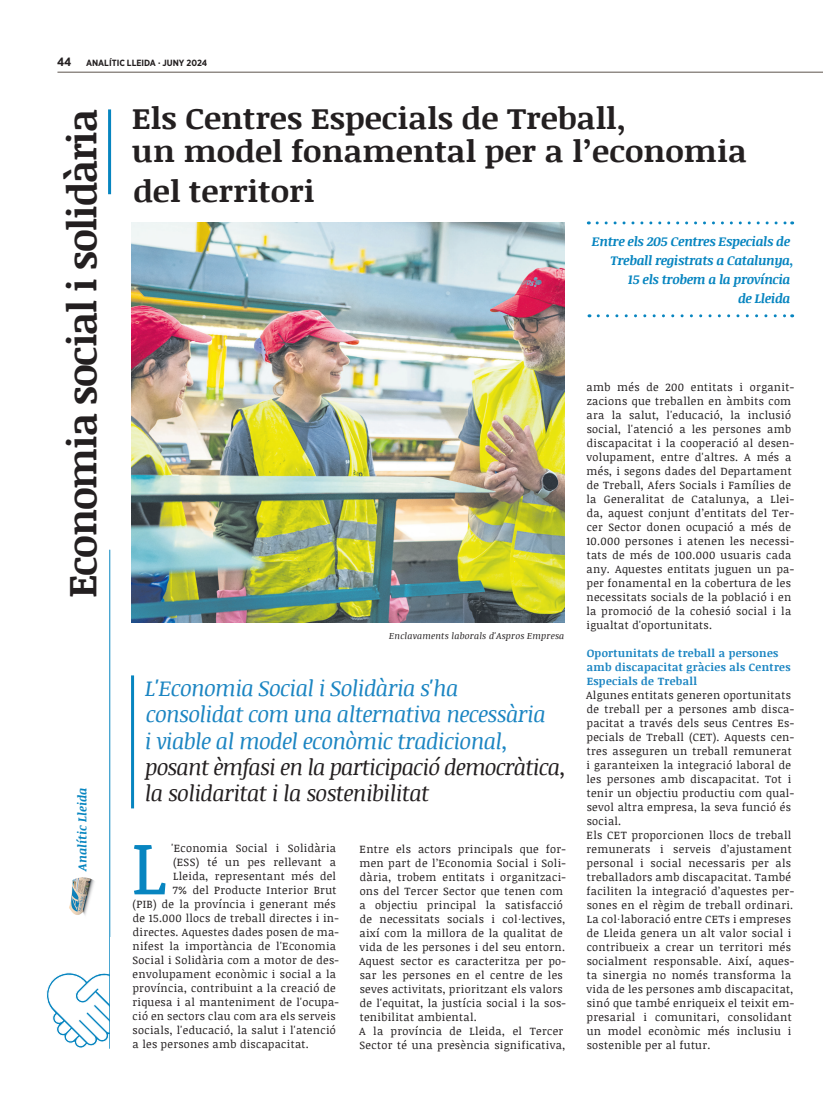
<style>
.page{position:relative;width:823px;height:1106px;background:#fff}
.page>*{position:absolute;margin:0;border:0;box-sizing:border-box;transform-origin:0 0}
.ANUNCIS_BREUS{font:74.6px "Noticia Text";color:#0785c0}
.ANUNCIS_BREUS-2{font:700 40px "Noticia Text";letter-spacing:-.03em;color:#231f20}
.ANUNCIS_BREUS-3{font:700 30px "Noticia Text";color:#231f20;scale:1.08 1}
.ANUNCIS_BREUS-4{font:italic 22px "Noticia Text";letter-spacing:-.03em;color:#1b85c2}
.ANUNCIS_BREUS-5{font:italic 22px "Noticia Text";letter-spacing:-.04em;color:#231f20}
.ANUNCIS_BREUS-6{font:italic 700 13px "Noticia Text";letter-spacing:-.03em;color:#0785c0}
.ANUNCIS_BREUS-7{font:italic 700 12px "Noticia Text";color:#0785c0}
.t1{font:700 12px "Gotham Narrow";color:#231f20}
.ANUNCIS_BREUS-8{font:11px/14px "Noticia Text";letter-spacing:.03em;color:#231f20}
.ANUNCIS_BREUS-9{font:700 11px "Noticia Text";letter-spacing:.03em;color:#1b85c2}
.ANUNCIS_BREUS-10{font:italic 9px "Noticia Text";letter-spacing:.02em;color:#231f20}
.t2{font:700 9px "Gotham Narrow";color:#231f20}
</style>
<div class="page">
<hr style="left:57px;top:72px;width:765px;height:1px;background:#5c534c">
<svg style="left:46px;top:972px;width:64px;height:77px"></svg>
<img style="left:61px;top:877px;width:44px;height:44px;border-radius:22px">
<hr style="left:108px;top:109px;width:3px;height:85px;background:#0785c0">
<hr style="left:109px;top:549px;width:1px;height:499px;background:#0785c0">
<img style="left:132px;top:223px;width:432px;height:399px">
<hr style="left:131px;top:675px;width:3px;height:133px;background:#0785c0">
<svg style="left:598px;top:314px;width:194px;height:3px"></svg>
<svg style="left:596px;top:221px;width:196px;height:3px"></svg>
<p class="t1" style="left:57px;top:54px;width:16px">44</p>
<p class="t2" style="left:86px;top:57px;width:123px">ANALÍTIC LLEIDA · JUNY 2024</p>
<p class="ANUNCIS_BREUS-2" style="left:53px;top:598px;width:491px;rotate:-90deg">Economia social i solidària</p>
<p class="ANUNCIS_BREUS-3" style="left:132px;top:96px;width:459px">Els Centres Especials de Treball,</p>
<p class="ANUNCIS_BREUS-3" style="left:132px;top:130px;width:570px">un model fonamental per a l’economia</p>
<p class="ANUNCIS_BREUS-3" style="left:133px;top:170px;width:169px">del territori</p>
<p class="ANUNCIS_BREUS-6" style="left:591px;top:232px;width:200px">Entre els 205 Centres Especials de</p>
<p class="ANUNCIS_BREUS-6" style="left:610px;top:251px;width:184px">Treball registrats a Catalunya,</p>
<p class="ANUNCIS_BREUS-6" style="left:627px;top:270px;width:164px">15 els trobem a la província</p>
<p class="ANUNCIS_BREUS-6" style="left:737px;top:289px;width:54px">de Lleida</p>
<p class="ANUNCIS_BREUS-8" style="left:586px;top:380px;width:209px">amb més de 200 entitats i organit&shy;zacions que treballen en àmbits com ara la salut, l'educació, la inclusió social, l'atenció a les persones amb discapacitat i la cooperació al desen&shy;volupament, entre d'altres. A més a més, i segons dades del Departament de Treball, Afers Socials i Famílies de la Generalitat de Catalunya, a Llei&shy;da, aquest conjunt d’entitats del Ter&shy;cer Sector donen ocupació a més de 10.000 persones i atenen les necessi&shy;tats de més de 100.000 usuaris cada any. Aquestes entitats juguen un pa&shy;per fonamental en la cobertura de les necessitats socials de la població i en la promoció de la cohesió social i la igualtat d'oportunitats.</p>
<p class="ANUNCIS_BREUS-9" style="left:586px;top:645px;width:193px">Oportunitats de treball a persones</p>
<p class="ANUNCIS_BREUS-9" style="left:586px;top:659px;width:205px">amb discapacitat gràcies als Centres</p>
<p class="ANUNCIS_BREUS-9" style="left:586px;top:673px;width:112px">Especials de Treball</p>
<p class="ANUNCIS_BREUS-8" style="left:585px;top:688px;width:209px">Algunes entitats generen oportunitats de treball per a persones amb disca&shy;pacitat a través dels seus Centres Es&shy;pecials de Treball (CET). Aquests cen&shy;tres asseguren un treball remunerat i garanteixen la integració laboral de les persones amb discapacitat. Tot i tenir un objectiu productiu com qual&shy;sevol altra empresa, la seva funció és social.</p>
<p class="ANUNCIS_BREUS-8" style="left:586px;top:828px;width:209px">Els CET proporcionen llocs de treball remunerats i serveis d’ajustament personal i social necessaris per als treballadors amb discapacitat. També faciliten la integració d’aquestes per&shy;sones en el règim de treball ordinari.<br>La col·laboració entre CETs i empreses de Lleida genera un alt valor social i contribueix a crear un territori més socialment responsable. Així, aques&shy;ta sinergia no només transforma la vida de les persones amb discapacitat, sinó que també enriqueix el teixit em&shy;presarial i comunitari, consolidant un model econòmic més inclusiu i sostenible per al futur.</p>
<p class="ANUNCIS_BREUS-10" style="left:389px;top:629px;width:176px">Enclavaments laborals d'Aspros Empresa</p>
<p class="ANUNCIS_BREUS-4" style="left:145px;top:673px;width:314px">L'Economia Social i Solidària s'ha</p>
<p class="ANUNCIS_BREUS-4" style="left:146px;top:699px;width:401px">consolidat com una alternativa necessària</p>
<p class="ANUNCIS_BREUS-4" style="left:145px;top:725px;width:365px">i viable al model econòmic tradicional,</p>
<p class="ANUNCIS_BREUS-5" style="left:145px;top:751px;width:422px">posant èmfasi en la participació democràtica,</p>
<p class="ANUNCIS_BREUS-5" style="left:145px;top:778px;width:286px">la solidaritat i la sostenibilitat</p>
<p class="ANUNCIS_BREUS-7" style="left:74px;top:870px;width:85px;rotate:-90deg">Analític Lleida</p>
<p class="ANUNCIS_BREUS" style="left:131px;top:815px;width:39px">L</p>
<p class="ANUNCIS_BREUS-8" style="left:171px;top:841px;width:166px">'Economia Social i Solidària</p>
<p class="ANUNCIS_BREUS-8" style="left:359px;top:841px;width:208px">Entre els actors principals que for&shy;men part de l’Economia Social i Soli&shy;dària, trobem entitats i organitzaci&shy;ons del Tercer Sector que tenen com a objectiu principal la satisfacció de necessitats socials i col·lectives, així com la millora de la qualitat de vida de les persones i del seu entorn.<br>Aquest sector es caracteritza per po&shy;sar les persones en el centre de les seves activitats, prioritzant els valors de l'equitat, la justícia social i la sos&shy;tenibilitat ambiental.</p>
<p class="ANUNCIS_BREUS-8" style="left:359px;top:1023px;width:208px">A la província de Lleida, el Tercer<br>Sector té una presència significativa,</p>
<p class="ANUNCIS_BREUS-8" style="left:173px;top:855px;width:164px">(ESS) té un pes rellevant a</p>
<p class="ANUNCIS_BREUS-8" style="left:173px;top:869px;width:164px">Lleida, representant més del</p>
<p class="ANUNCIS_BREUS-8" style="left:173px;top:883px;width:165px">7% del Producte Interior Brut</p>
<p class="ANUNCIS_BREUS-8" style="left:132px;top:897px;width:204px">(PIB) de la província i generant més</p>
<p class="ANUNCIS_BREUS-8" style="left:133px;top:911px;width:207px">de 15.000 llocs de treball directes i in-</p>
<p class="ANUNCIS_BREUS-8" style="left:133px;top:925px;width:207px">directes. Aquestes dades posen de ma-</p>
<p class="ANUNCIS_BREUS-8" style="left:132px;top:939px;width:205px">nifest la importància de l'Economia</p>
<p class="ANUNCIS_BREUS-8" style="left:132px;top:953px;width:208px">Social i Solidària com a motor de des-</p>
<p class="ANUNCIS_BREUS-8" style="left:132px;top:967px;width:205px">envolupament econòmic i social a la</p>
<p class="ANUNCIS_BREUS-8" style="left:133px;top:981px;width:204px">província, contribuint a la creació de</p>
<p class="ANUNCIS_BREUS-8" style="left:132px;top:995px;width:208px">riquesa i al manteniment de l'ocupa-</p>
<p class="ANUNCIS_BREUS-8" style="left:132px;top:1009px;width:204px">ció en sectors clau com ara els serveis</p>
<p class="ANUNCIS_BREUS-8" style="left:133px;top:1023px;width:204px">socials, l'educació, la salut i l'atenció</p>
<p class="ANUNCIS_BREUS-8" style="left:132px;top:1037px;width:178px">a les persones amb discapacitat.</p>
</div>
